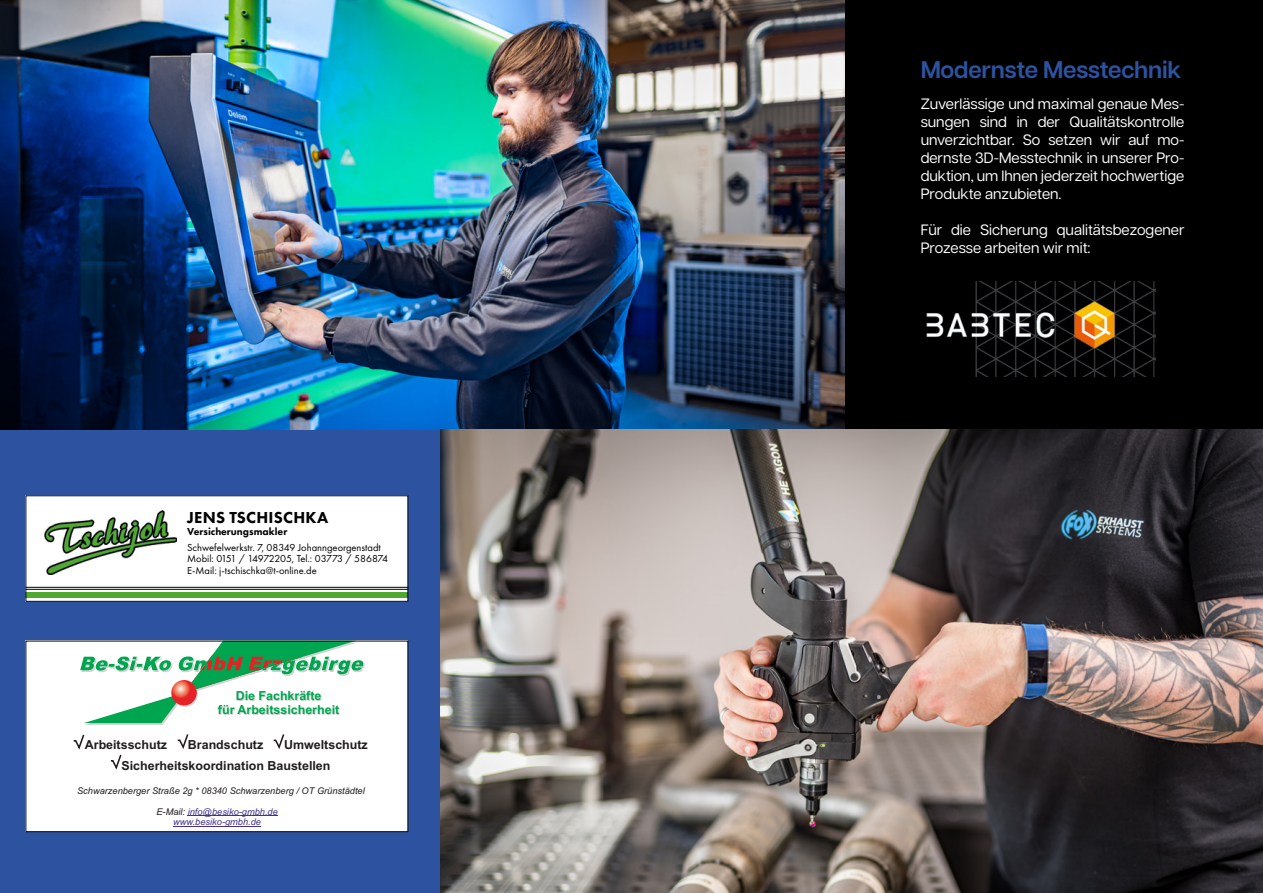
<style>
.page{position:relative;width:1263px;height:893px;background:#000}
.page>*{position:absolute;margin:0;border:0;box-sizing:border-box;transform-origin:0 0}
.t1{font:600 24px "Articulat CF";letter-spacing:-.01em;color:#2d529f}
.t2{font:800 16.5px "Futura PT";letter-spacing:.015em;color:#000}
.t3{font:15px/18px "Articulat CF";color:#fff;text-align:justify}
.t4{font:700 12.45px/20.4px "Arial";color:#211d1e}
.t5{font:700 12.45px/14px "Arial";color:#00a64f;text-align:center}
.t6{font:10.5px/11.7px "Futura PT";color:#000}
.t7{font:800 10.5px "Futura PT";color:#000}
.t8{font:italic 9.3px "Arial";color:#211d1e}
.t9{font:italic 9.3px/10.4px "Arial";color:#42328a;text-align:center}
.s1{color:#211d1e}
</style>
<div class="page">
<div style="left:0;top:324px;width:443px;height:569px;background:#2d529f"></div>
<img style="left:926px;top:281px;width:229px;height:95px">
<div style="left:26px;top:641px;width:382px;height:191px;background:#fff"></div>
<svg style="left:80px;top:643px;width:285px;height:82px"></svg>
<svg style="left:171px;top:680px;width:26px;height:25px"></svg>
<svg style="left:73px;top:734px;width:12px;height:16px"></svg>
<svg style="left:177px;top:734px;width:12px;height:15px"></svg>
<svg style="left:273px;top:734px;width:12px;height:15px"></svg>
<svg style="left:110px;top:754px;width:12px;height:16px"></svg>
<hr style="left:188px;top:815px;width:90px;height:1px;background:#42328a">
<hr style="left:173px;top:826px;width:88px;height:1px;background:#42328a">
<div style="left:26px;top:641px;width:382px;height:191px;border:1px solid #000"></div>
<img style="left:0;top:0;width:844px;height:429px">
<div style="left:26px;top:495px;width:382px;height:107px;background:#fff"></div>
<img style="left:45px;top:510px;width:132px;height:64px">
<div style="left:26px;top:592px;width:382px;height:5px;background:#50a831"></div>
<hr style="left:26px;top:587px;width:382px;height:1px;background:#000">
<hr style="left:26px;top:589px;width:382px;height:1px;background:#000">
<div style="left:26px;top:495px;width:382px;height:107px;border:1px solid #000"></div>
<img style="left:440px;top:429px;width:823px;height:464px">
<p class="t2" style="left:187px;top:507px;width:143px">JENS TSCHISCHKA</p>
<p class="t7" style="left:187px;top:524px;width:102px">Versicherungsmakler</p>
<p class="t6" style="left:187px;top:541px;width:202px">Schwefelwerkstr. 7, 08349 Johanngeorgenstadt<br>Mobil: 0151 / 14972205, Tel.: 03773 / 586874<br>E-Mail: j-tschischka@t-online.de</p>
<p class="t5" style="left:218px;top:689px;width:123px">Die Fachkräfte<br>für Arbeitssicherheit</p>
<p class="t4" style="left:122px;top:735px;width:248px;text-indent:163px">Umweltschutz<br>Sicherheitskoordination Baustellen</p>
<p class="t8" style="left:77px;top:787px;width:289px">Schwarzenberger Straße 2g * 08340 Schwarzenberg / OT Grünstädtel</p>
<p class="t9" style="left:156px;top:807px;width:123px"><span class="s1">E-Mail:</span> info@besiko-gmbh.de www.besiko-gmbh.de</p>
<p class="t4" style="left:85px;top:735px;width:84px">Arbeitsschutz</p>
<p class="t4" style="left:188px;top:735px;width:77px">Brandschutz</p>
<h1 class="t1" style="left:921px;top:52px;width:262px">Modernste Messtechnik</h1>
<p class="t3" style="left:921px;top:93px;width:265px">Zuverlässige und maximal genaue Mes&shy;sungen sind in der Qualitätskontrolle unverzichtbar. So setzen wir auf mo&shy;dernste 3D-Messtechnik in unserer Pro&shy;duktion, um Ihnen jederzeit hochwertige Produkte anzubieten.</p>
<p class="t3" style="left:921px;top:219px;width:265px">Für die Sicherung qualitätsbezogener<br>Prozesse arbeiten wir mit:</p>
</div>
